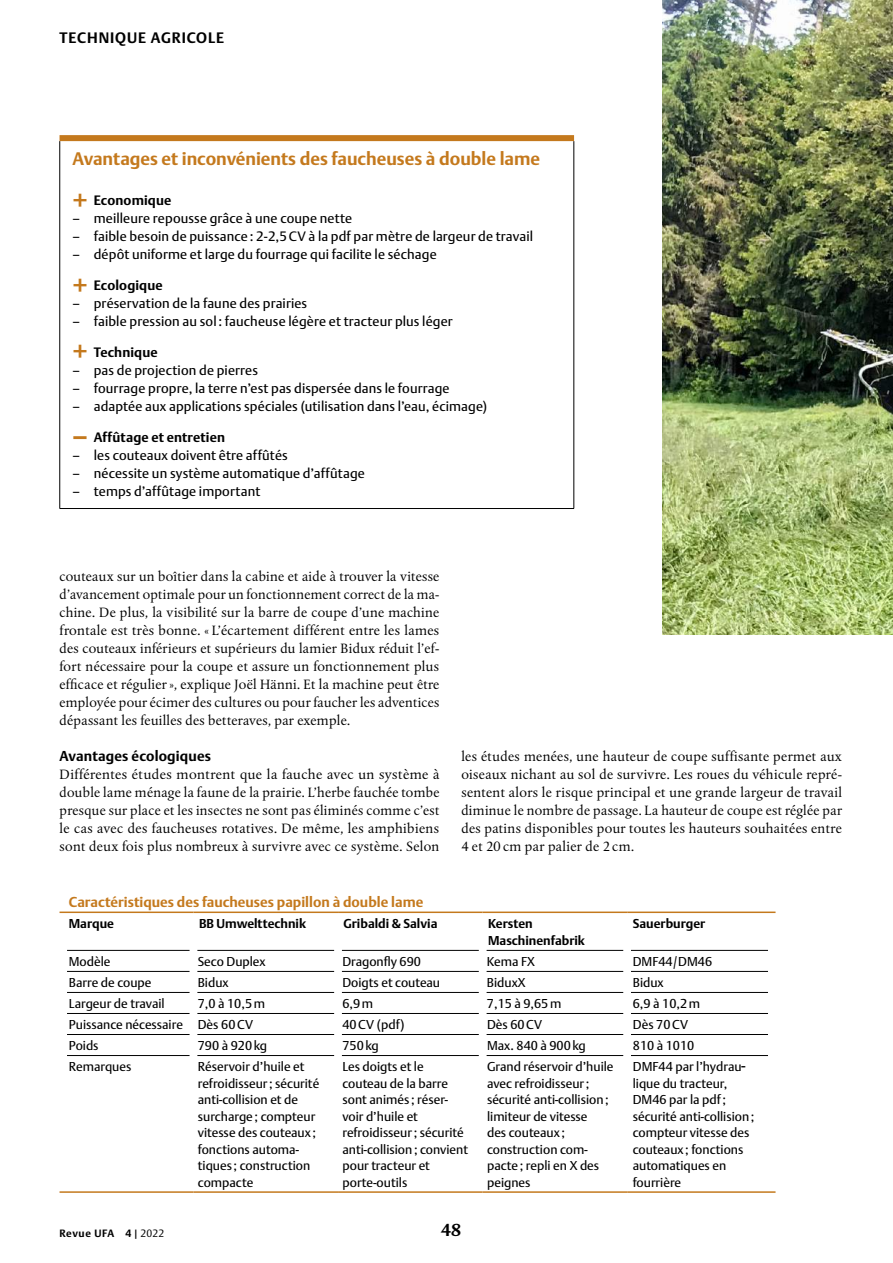
<style>
.page{position:relative;width:893px;height:1263px;background:#fff}
.page>*{position:absolute;margin:0;border:0;box-sizing:border-box;transform-origin:0 0}
.t1{font:700 18px "DTL Argo TOT";letter-spacing:-.005em;color:#c4791d}
.t2{font:700 18px "DTL Albertina TOT";color:#000}
.t3{font:700 15px "DTL Argo TOT";letter-spacing:.06em;color:#000}
.t4{font:14.25px/18px "DTL Albertina TOT";letter-spacing:.02em;color:#000;text-align:justify}
.t5{font:700 14.25px "DTL Argo TOT";color:#c4791d}
.t6{font:700 14.25px "DTL Argo TOT";letter-spacing:.01em;color:#000}
.t7{font:13.5px "DTL Argo TOT";letter-spacing:.01em;color:#000}
.t8{font:700 13.5px "DTL Argo TOT";letter-spacing:.01em;color:#000}
.t9{font:12.75px/16.5px "DTL Argo TOT";color:#000}
.t10{font:700 12.75px/16.5px "DTL Argo TOT";color:#000}
.t11{font:700 10.5px "DTL Argo TOT";letter-spacing:.055em;color:#000}
.s1{font-size:27px;color:#c4791d}
.s2{font-weight:400}
.s3{font-weight:300}
</style>
<div class="page">
<img style="left:662px;top:0;width:231px;height:635px">
<hr style="left:197px;top:971px;width:137px;height:1px;background:#000">
<hr style="left:342px;top:971px;width:137px;height:1px;background:#000">
<hr style="left:486px;top:971px;width:137px;height:1px;background:#000">
<hr style="left:631px;top:971px;width:137px;height:1px;background:#000">
<hr style="left:197px;top:992px;width:137px;height:1px;background:#000">
<hr style="left:342px;top:992px;width:137px;height:1px;background:#000">
<hr style="left:486px;top:992px;width:137px;height:1px;background:#000">
<hr style="left:631px;top:992px;width:137px;height:1px;background:#000">
<hr style="left:67px;top:950px;width:123px;height:1px;background:#000">
<hr style="left:197px;top:950px;width:137px;height:1px;background:#000">
<hr style="left:342px;top:950px;width:137px;height:1px;background:#000">
<hr style="left:486px;top:950px;width:137px;height:1px;background:#000">
<hr style="left:631px;top:950px;width:137px;height:1px;background:#000">
<hr style="left:67px;top:971px;width:123px;height:1px;background:#000">
<hr style="left:67px;top:992px;width:123px;height:1px;background:#000">
<hr style="left:67px;top:1013px;width:123px;height:1px;background:#000">
<hr style="left:197px;top:1013px;width:137px;height:1px;background:#000">
<hr style="left:342px;top:1013px;width:137px;height:1px;background:#000">
<hr style="left:486px;top:1013px;width:137px;height:1px;background:#000">
<hr style="left:631px;top:1013px;width:137px;height:1px;background:#000">
<hr style="left:67px;top:1034px;width:123px;height:1px;background:#000">
<hr style="left:197px;top:1034px;width:137px;height:1px;background:#000">
<hr style="left:342px;top:1034px;width:137px;height:1px;background:#000">
<hr style="left:486px;top:1034px;width:137px;height:1px;background:#000">
<hr style="left:631px;top:1034px;width:137px;height:1px;background:#000">
<hr style="left:67px;top:1055px;width:123px;height:1px;background:#000">
<hr style="left:197px;top:1055px;width:137px;height:1px;background:#000">
<hr style="left:342px;top:1055px;width:137px;height:1px;background:#000">
<hr style="left:486px;top:1055px;width:137px;height:1px;background:#000">
<hr style="left:631px;top:1055px;width:137px;height:1px;background:#000">
<hr style="left:60px;top:911px;width:133px;height:2px;background:#c4791d">
<hr style="left:193px;top:911px;width:145px;height:2px;background:#c4791d">
<hr style="left:338px;top:911px;width:145px;height:2px;background:#c4791d">
<hr style="left:483px;top:911px;width:144px;height:2px;background:#c4791d">
<hr style="left:627px;top:911px;width:148px;height:2px;background:#c4791d">
<hr style="left:60px;top:1191px;width:133px;height:2px;background:#c4791d">
<hr style="left:193px;top:1191px;width:145px;height:2px;background:#c4791d">
<hr style="left:338px;top:1191px;width:145px;height:2px;background:#c4791d">
<hr style="left:483px;top:1191px;width:144px;height:2px;background:#c4791d">
<hr style="left:627px;top:1191px;width:148px;height:2px;background:#c4791d">
<hr style="left:59px;top:141px;width:1px;height:367px;background:#000">
<hr style="left:574px;top:141px;width:1px;height:367px;background:#000">
<hr style="left:60px;top:508px;width:514px;height:1px;background:#000">
<div style="left:60px;top:135px;width:514px;height:6px;background:#c4791d"></div>
<p class="t3" style="left:60px;top:29px;width:166px">TECHNIQUE AGRICOLE</p>
<p class="t1" style="left:73px;top:148px;width:469px">Avantages et inconvénients des faucheuses à double lame</p>
<p class="t8" style="left:73px;top:193px;width:100px"><span class="s1">+</span> Economique</p>
<p class="t7" style="left:73px;top:211px;width:281px">– meilleure repousse grâce à une coupe nette</p>
<p class="t7" style="left:73px;top:229px;width:462px">– faible besoin de puissance: 2-2,5CV à la pdf par mètre de largeur de travail</p>
<p class="t7" style="left:73px;top:247px;width:366px">– dépôt uniforme et large du fourrage qui facilite le séchage</p>
<p class="t8" style="left:73px;top:277px;width:92px"><span class="s1">+</span> Ecologique</p>
<p class="t7" style="left:73px;top:295px;width:236px">– préservation de la faune des prairies</p>
<p class="t7" style="left:73px;top:313px;width:382px">– faible pression au sol: faucheuse légère et tracteur plus léger</p>
<p class="t8" style="left:73px;top:344px;width:87px"><span class="s1">+</span> Technique</p>
<p class="t7" style="left:73px;top:362px;width:187px">– pas de projection de pierres</p>
<p class="t7" style="left:73px;top:380px;width:379px">– fourrage propre, la terre n’est pas dispersée dans le fourrage</p>
<p class="t7" style="left:73px;top:398px;width:416px">– adaptée aux applications spéciales (utilisation dans l’eau, écimage)</p>
<p class="t8" style="left:73px;top:429px;width:154px"><span class="s1">–</span> Affûtage et entretien</p>
<p class="t7" style="left:73px;top:447px;width:217px">– les couteaux doivent être affûtés</p>
<p class="t7" style="left:73px;top:465px;width:294px">– nécessite un système automatique d’affûtage</p>
<p class="t7" style="left:73px;top:483px;width:189px">– temps d’affûtage important</p>
<p class="t4" style="left:60px;top:567px;width:381px">couteaux sur un boîtier dans la cabine et aide à trouver la vitesse d’avancement optimale pour un fonctionnement correct de la ma&shy;chine. De plus, la visibilité sur la barre de coupe d’une machine frontale est très bonne. « L’écartement différent entre les lames des couteaux inférieurs et supérieurs du lamier Bidux réduit l’ef&shy;fort nécessaire pour la coupe et assure un fonctionnement plus efficace et régulier», explique Joël Hänni. Et la machine peut être employée pour écimer des cultures ou pour faucher les adventices dépassant les feuilles des betteraves, par exemple.</p>
<p class="t6" style="left:60px;top:747px;width:153px">Avantages écologiques</p>
<p class="t4" style="left:60px;top:765px;width:382px">Différentes études montrent que la fauche avec un système à double lame ménage la faune de la prairie. L’herbe fauchée tombe presque sur place et les insectes ne sont pas éliminés comme c’est le cas avec des faucheuses rotatives. De même, les amphibiens sont deux fois plus nombreux à survivre avec ce système. Selon</p>
<p class="t4" style="left:461px;top:747px;width:382px">les études menées, une hauteur de coupe suffisante permet aux oiseaux nichant au sol de survivre. Les roues du véhicule repré&shy;sentent alors le risque principal et une grande largeur de travail diminue le nombre de passage. La hauteur de coupe est réglée par des patins disponibles pour toutes les hauteurs souhaitées entre 4 et 20 cm par palier de 2 cm.</p>
<p class="t5" style="left:69px;top:893px;width:356px">Caractéristiques des faucheuses papillon à double lame</p>
<p class="t10" style="left:69px;top:916px;width:47px">Marque</p>
<p class="t10" style="left:199px;top:916px;width:109px">BB Umwelttechnik</p>
<p class="t10" style="left:344px;top:916px;width:95px">Gribaldi &amp; Salvia</p>
<p class="t10" style="left:488px;top:916px;width:98px">Kersten<br>Maschinenfabrik</p>
<p class="t10" style="left:633px;top:916px;width:74px">Sauerburger</p>
<p class="t9" style="left:69px;top:953px;width:43px">Modèle</p>
<p class="t9" style="left:198px;top:953px;width:69px">Seco Duplex</p>
<p class="t9" style="left:342px;top:953px;width:80px">Dragonfly 690</p>
<p class="t9" style="left:487px;top:953px;width:50px">Kema FX</p>
<p class="t9" style="left:633px;top:953px;width:81px">DMF44/DM46</p>
<p class="t9" style="left:69px;top:974px;width:84px">Barre de coupe</p>
<p class="t9" style="left:198px;top:974px;width:32px">Bidux</p>
<p class="t9" style="left:342px;top:974px;width:99px">Doigts et couteau</p>
<p class="t9" style="left:487px;top:974px;width:40px">BiduxX</p>
<p class="t9" style="left:633px;top:974px;width:32px">Bidux</p>
<p class="t9" style="left:69px;top:995px;width:97px">Largeur de travail</p>
<p class="t9" style="left:198px;top:995px;width:69px">7,0 à 10,5m</p>
<p class="t9" style="left:342px;top:995px;width:32px">6,9m</p>
<p class="t9" style="left:487px;top:995px;width:76px">7,15 à 9,65m</p>
<p class="t9" style="left:633px;top:995px;width:69px">6,9 à 10,2m</p>
<p class="t9" style="left:69px;top:1016px;width:186px">Puissance nécessaire Dès 60CV</p>
<p class="t9" style="left:342px;top:1016px;width:64px">40CV (pdf)</p>
<p class="t9" style="left:487px;top:1016px;width:57px">Dès 60CV</p>
<p class="t9" style="left:633px;top:1016px;width:57px">Dès 70CV</p>
<p class="t9" style="left:69px;top:1037px;width:31px">Poids</p>
<p class="t9" style="left:198px;top:1037px;width:71px">790 à 920kg</p>
<p class="t9" style="left:342px;top:1037px;width:38px">750kg</p>
<p class="t9" style="left:487px;top:1037px;width:100px">Max. 840 à 900kg</p>
<p class="t9" style="left:633px;top:1037px;width:63px">810 à 1010</p>
<p class="t9" style="left:69px;top:1058px;width:64px">Remarques</p>
<p class="t9" style="left:198px;top:1058px;width:123px">Réservoir d’huile et refroidisseur; sécurité anti-collision et de surcharge; compteur vitesse des couteaux ; fonctions automa&shy;tiques ; construction compacte</p>
<p class="t9" style="left:342px;top:1058px;width:127px">Les doigts et le couteau de la barre sont animés ; réser&shy;voir d’huile et refroidisseur; sécurité anti-collision; convient pour tracteur et porte-outils</p>
<p class="t9" style="left:487px;top:1058px;width:128px">Grand réservoir d’huile avec refroidisseur; sécurité anti-collision; limiteur de vitesse<br>des couteaux ; construction com&shy;pacte; repli en X des peignes</p>
<p class="t9" style="left:633px;top:1058px;width:123px">DMF44 par l’hydrau&shy;lique du tracteur,<br>DM46 par la pdf; sécurité anti-collision; compteur vitesse des couteaux ; fonctions automatiques en fourrière</p>
<p class="t11" style="left:60px;top:1227px;width:106px">Revue UFA 4 <span class="s2">|</span> <span class="s3">2022</span></p>
<p class="t2" style="left:441px;top:1218px;width:22px">48</p>
</div>
